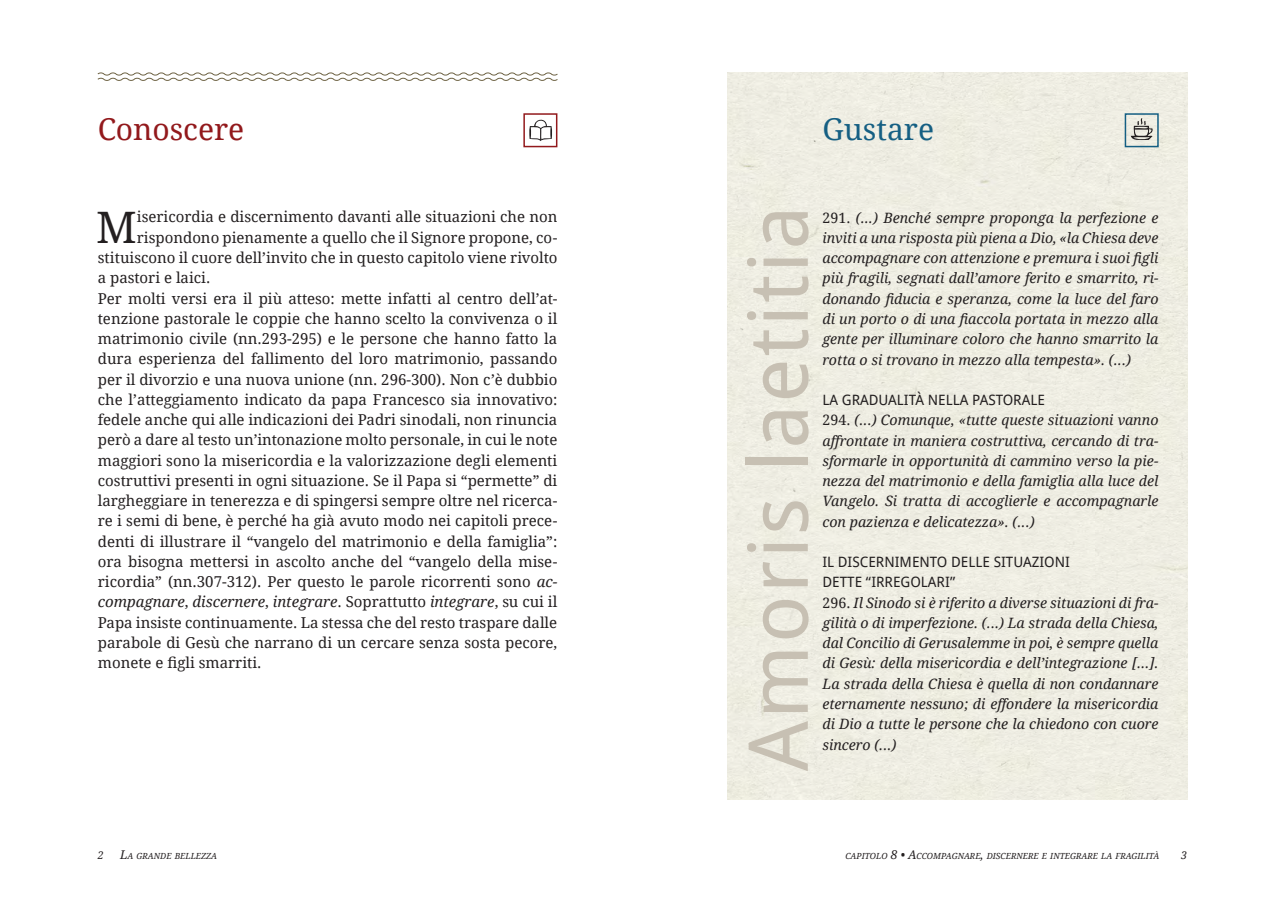
<style>
.page{position:relative;width:1285px;height:919px;background:#fff}
.page>*{position:absolute;margin:0;border:0;box-sizing:border-box;transform-origin:0 0}
.t1{font:82.5px "Droid Sans";color:#c7c0b3}
.t2{font:43.35px "Droid Serif";color:#231f20}
.t3{font:30px "Droid Serif";color:#92191c}
.t4{font:30px "Droid Serif";color:#155f83}
.t5{font:15px "Droid Serif";color:#231f20}
.t6{font:italic 15px "Droid Serif";color:#231f20}
.t7{font:italic 14.25px/20.2px "Droid Serif";color:#231f20;text-align:justify}
.t8{font:14.25px/20.2px "Droid Sans";color:#231f20}
.t9{font:italic 10.5px "Droid Serif";color:#231f20}
.t10{font:italic 8.4px "Droid Serif";color:#231f20}
.s1{font-style:italic}
.s2{font-style:normal}
.s3{font-size:12px}
</style>
<div class="page">
<div style="left:727px;top:73px;width:459px;height:726px;background:#efede2"></div>
<svg style="left:1130px;top:118px;width:23px;height:24px"></svg>
<div style="left:1124px;top:113px;width:34px;height:34px;border:2px solid #155f83"></div>
<svg style="left:529px;top:119px;width:23px;height:22px"></svg>
<div style="left:523px;top:113px;width:34px;height:34px;border:2px solid #92191c"></div>
<svg style="left:97px;top:72px;width:461px;height:9px"></svg>
<h3 class="t3" style="left:98px;top:111px;width:148px">Conoscere</h3>
<h2 class="t2" style="left:96px;top:200px;width:42px">M</h2>
<p class="t5" style="left:137px;top:208px;width:422px">isericordia e discernimento davanti alle situazioni che non</p>
<p class="t5" style="left:137px;top:228px;width:422px">rispondono pienamente a quello che il Signore propone, co-</p>
<p class="t5" style="left:98px;top:248px;width:461px">stituiscono il cuore dell’invito che in questo capitolo viene rivolto</p>
<p class="t5" style="left:98px;top:268px;width:114px">a pastori e laici.</p>
<p class="t5" style="left:98px;top:289px;width:461px">Per molti versi era il più atteso: mette infatti al centro dell’at-</p>
<p class="t5" style="left:98px;top:309px;width:461px">tenzione pastorale le coppie che hanno scelto la convivenza o il</p>
<p class="t5" style="left:98px;top:329px;width:461px">matrimonio civile (nn.293-295) e le persone che hanno fatto la</p>
<p class="t5" style="left:98px;top:349px;width:461px">dura esperienza del fallimento del loro matrimonio, passando</p>
<p class="t5" style="left:98px;top:370px;width:461px">per il divorzio e una nuova unione (nn. 296-300). Non c’è dubbio</p>
<p class="t5" style="left:98px;top:390px;width:461px">che l’atteggiamento indicato da papa Francesco sia innovativo:</p>
<p class="t5" style="left:98px;top:410px;width:461px">fedele anche qui alle indicazioni dei Padri sinodali, non rinuncia</p>
<p class="t5" style="left:98px;top:430px;width:461px">però a dare al testo un’intonazione molto personale, in cui le note</p>
<p class="t5" style="left:98px;top:451px;width:461px">maggiori sono la misericordia e la valorizzazione degli elementi</p>
<p class="t5" style="left:98px;top:471px;width:461px">costruttivi presenti in ogni situazione. Se il Papa si “permette” di</p>
<p class="t5" style="left:98px;top:491px;width:461px">largheggiare in tenerezza e di spingersi sempre oltre nel ricerca-</p>
<p class="t5" style="left:98px;top:511px;width:461px">re i semi di bene, è perché ha già avuto modo nei capitoli prece-</p>
<p class="t5" style="left:98px;top:532px;width:461px">denti di illustrare il “vangelo del matrimonio e della famiglia”:</p>
<p class="t5" style="left:98px;top:552px;width:461px">ora bisogna mettersi in ascolto anche del “vangelo della mise-</p>
<p class="t5" style="left:98px;top:572px;width:461px">ricordia” (nn.307-312). Per questo le parole ricorrenti sono <span class="s1">ac-</span></p>
<p class="t6" style="left:98px;top:592px;width:461px">compagnare<span class="s2">,</span> discernere<span class="s2">,</span> integrare<span class="s2">. Soprattutto</span> integrare<span class="s2">, su cui il</span></p>
<p class="t5" style="left:98px;top:613px;width:461px">Papa insiste continuamente. La stessa che del resto traspare dalle</p>
<p class="t5" style="left:98px;top:633px;width:461px">parabole di Gesù che narrano di un cercare senza sosta pecore,</p>
<p class="t5" style="left:98px;top:653px;width:165px">monete e figli smarriti.</p>
<h3 class="t4" style="left:822px;top:111px;width:113px">Gustare</h3>
<h1 class="t1" style="left:726px;top:771px;width:567px;rotate:-90deg">AMORIS LAETITIA</h1>
<p class="t7" style="left:822px;top:207px;width:337px"><span class="s2">291.</span> (...) Benché sempre proponga la perfezione e inviti a una risposta più piena a Dio, «la Chiesa deve accompagnare con attenzione e premura i suoi figli più fragili, segnati dall’amore ferito e smarrito, ri&shy;donando fiducia e speranza, come la luce del faro di un porto o di una fiaccola portata in mezzo alla gente per illuminare coloro che hanno smarrito la rotta o si trovano in mezzo alla tempesta». (...)</p>
<p class="t8" style="left:822px;top:390px;width:224px">LA GRADUALITÀ NELLA PASTORAL E</p>
<p class="t7" style="left:822px;top:410px;width:337px"><span class="s2">294.</span> (...) Comunque, «tutte queste situazioni vanno affrontate in maniera costruttiva, cercando di tra&shy;sformarle in opportunità di cammino verso la pie&shy;nezza del matrimonio e della famiglia alla luce del Vangelo. Si tratta di accoglierle e accompagnarle con pazienza e delicatezza». (...)</p>
<p class="t8" style="left:822px;top:552px;width:249px">IL DISCERNIMENTO DELLE SITUAZIONI<br>DETTE “IRREGOLARI”</p>
<p class="t7" style="left:822px;top:592px;width:337px"><span class="s2">296.</span> Il Sinodo si è riferito a diverse situazioni di fra&shy;gilità o di imperfezione. (...) La strada della Chiesa, dal Concilio di Gerusalemme in poi, è sempre quella di Gesù: della misericordia e dell’integrazione […].<br>La strada della Chiesa è quella di non condannare eternamente nessuno; di effondere la misericordia di Dio a tutte le persone che la chiedono con cuore</p>
<p class="t7" style="left:822px;top:734px;width:75px">sincero (...)</p>
<p class="t9" style="left:98px;top:849px;width:7px">2</p>
<p class="t10" style="left:120px;top:851px;width:99px"><span class="s3">L</span>A GRANDE BELL EZZA</p>
<p class="t10" style="left:845px;top:851px;width:315px">CAPITOLO <span class="s3">8 • A</span>CCOMPAGNARE<span class="s3">,</span> DISCERNERE E INTEGRARE LA FRAGILITÀ</p>
<p class="t9" style="left:1180px;top:849px;width:7px">3</p>
</div>
